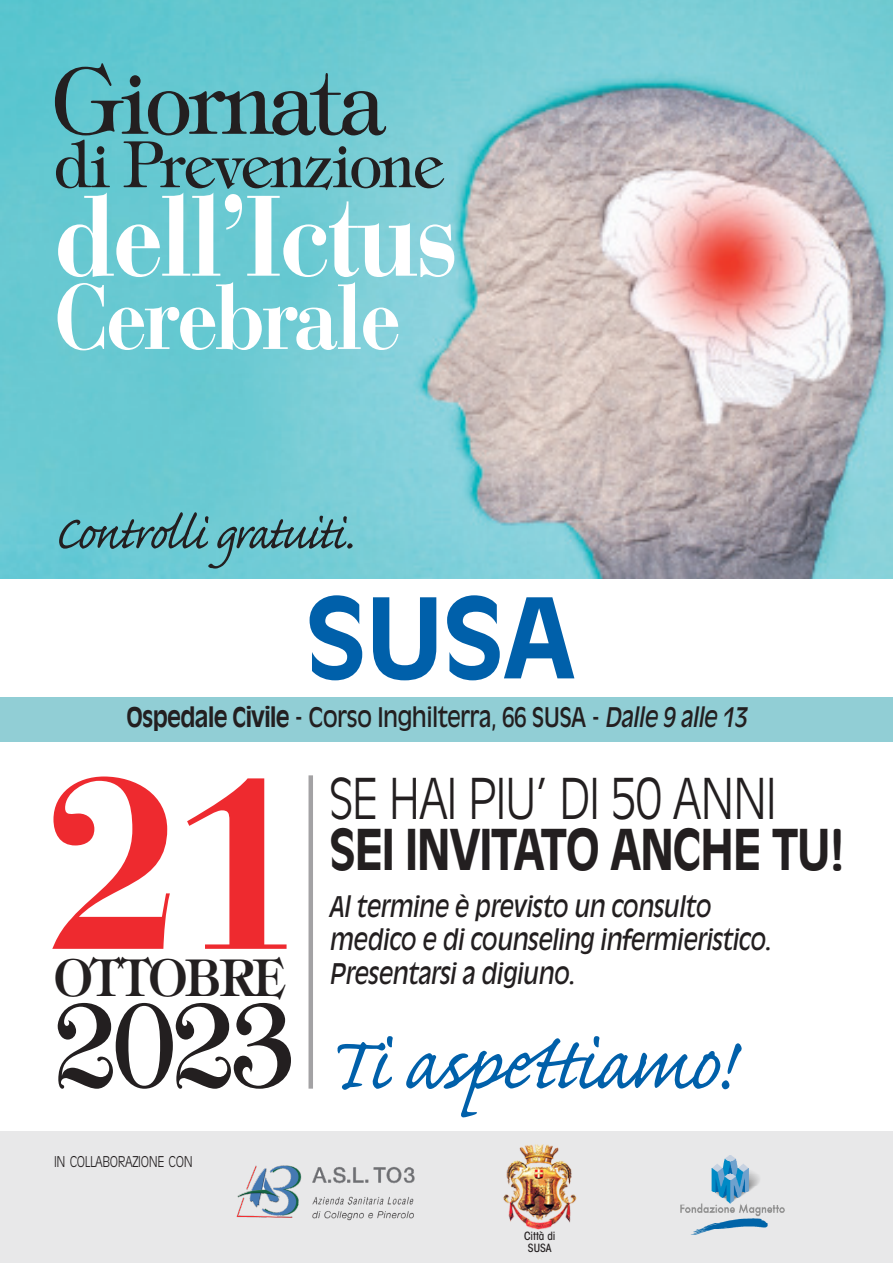
<style>
.page{position:relative;width:893px;height:1263px;background:#fff}
.page>*{position:absolute;margin:0;border:0;box-sizing:border-box;transform-origin:0 0}
.t1{font:700 241.95px "Bauer Bodoni Std";color:#ee2a2f}
.t2{font:114.3px "Tiffany Std";color:#231f20;scale:.9 1}
.t3{font:700 113.4px "Bauer Bodoni Std";letter-spacing:-.04em;color:#fff;scale:.9 1}
.t4{font:700 109.35px "Antique Olive Std";color:#0060aa}
.t5{font:97.65px "Caflisch Script Pro";letter-spacing:-.03em;color:#0060aa}
.t6{font:700 91.5px "Bauer Bodoni Std";letter-spacing:-.04em;color:#fff;scale:.9 1}
.t7{font:91.5px "Tiffany Std";letter-spacing:-.03em;color:#231f20;scale:.9 1}
.t8{font:64.05px "Tiffany Std";letter-spacing:-.03em;color:#231f20;scale:.9 1}
.t9{font:60px "Caflisch Script Pro";letter-spacing:-.035em;color:#231f20}
.t10{font:700 55.5px "Antique Olive Std";letter-spacing:-.03em;color:#231f20;scale:.85 1}
.t11{font:300 55.5px "Antique Olive Std";letter-spacing:-.025em;color:#231f20;scale:.85 1}
.t12{font:600 51px "Tiffany Std";letter-spacing:-.03em;color:#231f20;scale:.9 1}
.t13{font:italic 28.05px/33.8px "Antique Olive Std";letter-spacing:-.02em;color:#231f20;scale:.85 1}
.t14{font:26.7px "Antique Olive Std";letter-spacing:-.03em;color:#231f20;scale:.85 1}
.t15{font:300 14.7px "Antique Olive Std";letter-spacing:-.03em;color:#231f20;scale:.85 1}
.t16{font:500 condensed 11.25px "ITC Avant Garde Std";color:#231f20}
.s1{font-weight:700}
.s2{font-style:italic}
</style>
<div class="page">
<div style="left:0;top:1131px;width:893px;height:132px;background:#e8e8e9"></div>
<div style="left:0;top:697px;width:893px;height:44px;background:#91ced5"></div>
<img style="left:0;top:0;width:893px;height:578px">
<img style="left:680px;top:1155px;width:105px;height:80px">
<div style="left:308px;top:775px;width:5px;height:314px;background:#a3a2a4"></div>
<img style="left:503px;top:1144px;width:73px;height:86px">
<img style="left:236px;top:1165px;width:179px;height:56px">
<p class="t7" style="left:54px;top:45px;width:370px">Giornata</p>
<p class="t8" style="left:54px;top:125px;width:436px">di Prevenzione</p>
<p class="t3" style="left:54px;top:168px;width:452px">dell’Ictus</p>
<p class="t6" style="left:54px;top:262px;width:387px">Cerebrale</p>
<p class="t9" style="left:54px;top:502px;width:301px">Controlli gratuiti.</p>
<p class="t4" style="left:306px;top:571px;width:272px">SUSA</p>
<p class="t14" style="left:126px;top:702px;width:732px"><span class="s1">Ospedale Civile</span> - Corso Inghilterra, 66 SUSA - <span class="s2">Dalle 9 alle 13</span></p>
<p class="t1" style="left:45px;top:719px;width:263px">21</p>
<p class="t11" style="left:330px;top:766px;width:527px">SE HAI PIU’ DI 50 ANNI</p>
<p class="t10" style="left:330px;top:816px;width:608px">SEI INVITATO ANCHE TU!</p>
<p class="t13" style="left:330px;top:890px;width:522px">Al termine è previsto un consulto medico e di counseling infermieristico.</p>
<p class="t13" style="left:330px;top:957px;width:291px">Presentarsi a digiuno.</p>
<p class="t12" style="left:54px;top:946px;width:259px">OTTOBRE</p>
<p class="t2" style="left:54px;top:975px;width:267px">2023</p>
<p class="t5" style="left:323px;top:1013px;width:410px">Ti aspettiamo!</p>
<p class="t15" style="left:54px;top:1153px;width:165px">IN COLLABORAZIONE CON</p>
<p class="t16" style="left:524px;top:1229px;width:33px">Città di</p>
<p class="t16" style="left:528px;top:1241px;width:25px">SUSA</p>
</div>
